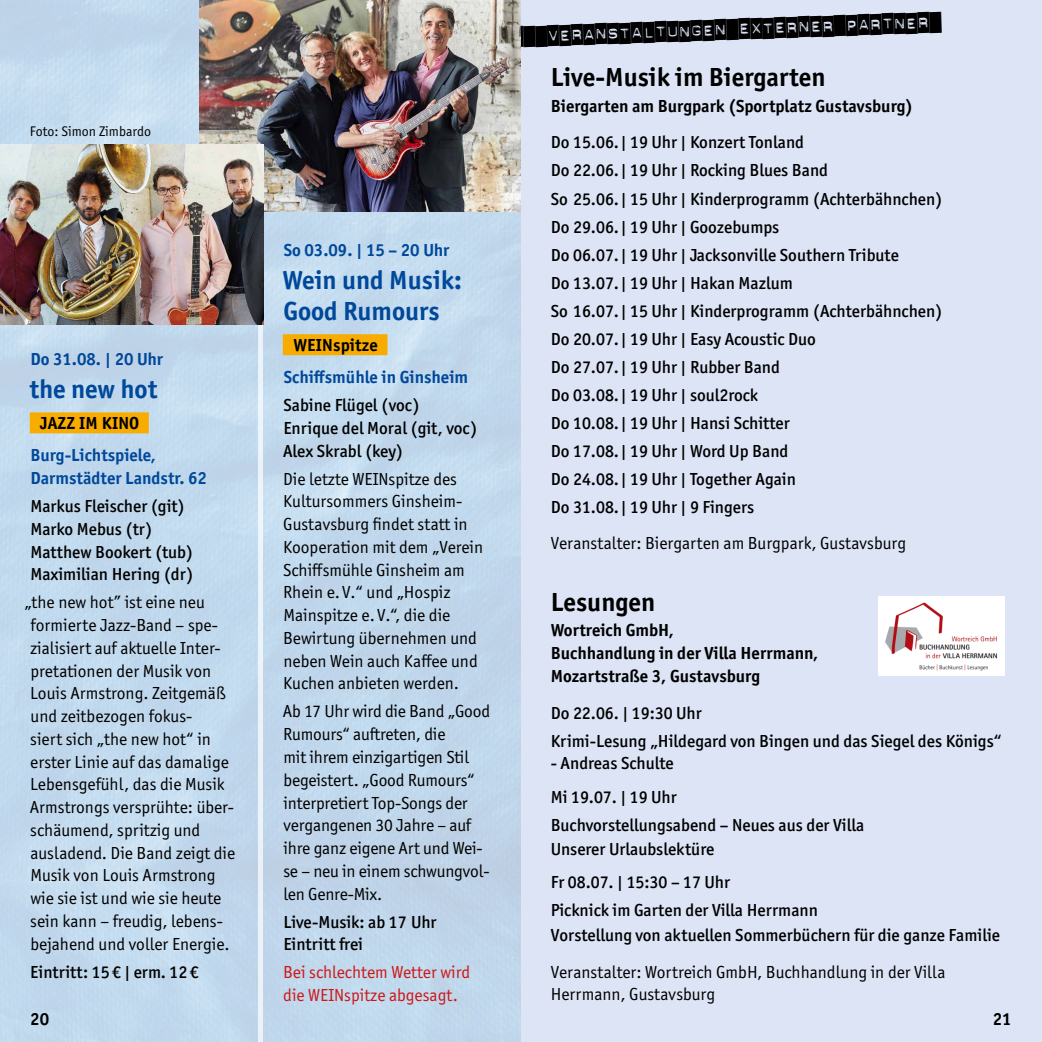
<style>
.page{position:relative;width:1042px;height:1042px;background:#fff}
.page>*{position:absolute;margin:0;border:0;box-sizing:border-box;transform-origin:0 0}
.t1{font:700 26.25px/31px "Officina Sans ITC Pro";color:#00489a}
.t2{font:700 26.25px "Officina Sans ITC Pro";color:#000}
.t3{font:21px "Dynamoe";color:#000}
.t4{font:17.5px/22.8px "Officina Sans ITC Pro";color:#000}
.t5{font:500 17.5px/28px "Officina Sans ITC Pro";color:#000}
.t6{font:700 17.5px/22.8px "Officina Sans ITC Pro";color:#000}
.t7{font:700 17.5px/22.8px "Officina Sans ITC Pro";color:#00489a}
.t8{font:17.5px/22.8px "Officina Sans ITC Pro";color:#cd1719}
.t9{font:14px "Officina Sans ITC Pro";color:#000}
</style>
<div class="page">
<div style="left:521px;top:0;width:521px;height:1042px;background:#dce4f5"></div>
<div style="left:258px;top:0;width:263px;height:1042px;background:#c1d8eb"></div>
<div style="left:0;top:0;width:262px;height:1042px;background:#c2daed"></div>
<div style="left:283px;top:334px;width:104px;height:21px;background:#f8ac00"></div>
<div style="left:30px;top:412px;width:119px;height:21px;background:#f8ac00"></div>
<img style="left:199px;top:0;width:322px;height:211px">
<img style="left:0;top:145px;width:264px;height:179px">
<img style="left:878px;top:597px;width:126px;height:78px">
<p class="t9" style="left:30px;top:123px;width:123px">Foto: Simon Zimbardo</p>
<p class="t7" style="left:30px;top:347px;width:134px">Do 31.08. | 20 Uhr</p>
<h1 class="t1" style="left:29px;top:374px;width:130px">the new hot</h1>
<p class="t6" style="left:40px;top:411px;width:101px">JAZZ IM KINO</p>
<p class="t7" style="left:30px;top:444px;width:178px">Burg-Lichtspiele,<br>Darmstädter Landstr. 62</p>
<p class="t5" style="left:30px;top:494px;width:164px;line-height:22.8px">Markus Fleischer (git)<br>Marko Mebus (tr)<br>Matthew Bookert (tub)<br>Maximilian Hering (dr)</p>
<p class="t4" style="left:30px;top:591px;width:207px;text-indent:-5px">„the new hot” ist eine neu formierte Jazz-Band – spe&shy;zialisiert auf aktuelle Inter&shy;pretationen der Musik von<br>Louis Armstrong. Zeitgemäß und zeitbezogen fokus-<br>siert sich „the new hot“ in erster Linie auf das damalige<br>Lebensgefühl, das die Musik<br>Armstrongs versprühte: über&shy;schäumend, spritzig und ausladend. Die Band zeigt die<br>Musik von Louis Armstrong wie sie ist und wie sie heute sein kann – freudig, lebens&shy;bejahend und voller Energie.</p>
<p class="t5" style="left:30px;top:957px;width:170px">Eintritt: 15€ | erm. 12€</p>
<p class="t7" style="left:284px;top:238px;width:167px">So 03.09. | 15 – 20 Uhr</p>
<h1 class="t1" style="left:282px;top:265px;width:181px">Wein und Musik:<br>Good Rumours</h1>
<p class="t6" style="left:293px;top:333px;width:86px">WEINspitze</p>
<p class="t7" style="left:284px;top:366px;width:186px">Schiffsmühle in Ginsheim</p>
<p class="t5" style="left:283px;top:394px;width:196px;line-height:22.8px">Sabine Flügel (voc)<br>Enrique del Moral (git, voc)<br>Alex Skrabl (key)</p>
<p class="t4" style="left:283px;top:467px;width:202px">Die letzte WEINspitze des<br>Kultursommers Ginsheim-<br>Gustavsburg findet statt in<br>Kooperation mit dem „Verein<br>Schiffsmühle Ginsheim am<br>Rhein e. V.“ und „Hospiz<br>Mainspitze e. V.“, die die<br>Bewirtung übernehmen und neben Wein auch Kaffee und<br>Kuchen anbieten werden.</p>
<p class="t4" style="left:283px;top:700px;width:209px">Ab 17 Uhr wird die Band „Good<br>Rumours“ auftreten, die<br>mit ihrem einzigartigen Stil begeistert. „Good Rumours“ interpretiert Top-Songs der vergangenen 30 Jahre – auf ihre ganz eigene Art und Wei&shy;se – neu in einem schwungvol&shy;len Genre-Mix.</p>
<p class="t5" style="left:283px;top:910px;width:155px;line-height:22.8px">Live-Musik: ab 17 Uhr<br>Eintritt frei</p>
<p class="t8" style="left:283px;top:961px;width:188px">Bei schlechtem Wetter wird die WEINspitze abgesagt.</p>
<p class="t3" style="left:547px;top:25px;width:384px;rotate:-2deg">Veranstaltungen externer Partner</p>
<h1 class="t2" style="left:551px;top:61px;width:276px">Live-Musik im Biergarten</h1>
<p class="t6" style="left:551px;top:94px;width:364px">Biergarten am Burgpark (Sportplatz Gustavsburg)</p>
<p class="t5" style="left:551px;top:128px;width:393px">Do 15.06.| 19 Uhr | Konzert Tonland<br>Do 22.06.| 19 Uhr | Rocking Blues Band<br>So 25.06.| 15 Uhr | Kinderprogramm (Achterbähnchen)<br>Do 29.06.| 19 Uhr | Goozebumps<br>Do 06.07.| 19 Uhr | Jacksonville Southern Tribute<br>Do 13.07.| 19 Uhr | Hakan Mazlum<br>So 16.07.| 15 Uhr | Kinderprogramm (Achterbähnchen)<br>Do 20.07.| 19 Uhr | Easy Acoustic Duo<br>Do 27.07.| 19 Uhr | Rubber Band<br>Do 03.08.| 19 Uhr | soul2rock<br>Do 10.08.| 19 Uhr | Hansi Schitter<br>Do 17.08.| 19 Uhr | Word Up Band<br>Do 24.08.| 19 Uhr | Together Again<br>Do 31.08.| 19 Uhr | 9 Fingers</p>
<p class="t4" style="left:551px;top:532px;width:357px">Veranstalter: Biergarten am Burgpark, Gustavsburg</p>
<h1 class="t2" style="left:551px;top:586px;width:106px">Lesungen</h1>
<p class="t6" style="left:551px;top:619px;width:269px">Wortreich GmbH,<br>Buchhandlung in der Villa Herrmann,<br>Mozartstraße 3, Gustavsburg</p>
<p class="t5" style="left:551px;top:698px;width:452px">Do 22.06. | 19:30 Uhr<br>Krimi-Lesung „Hildegard von Bingen und das Siegel des Königs“</p>
<p class="t5" style="left:551px;top:746px;width:127px;line-height:33.2px">- Andreas Schulte<br>Mi 19.07. | 19 Uhr</p>
<p class="t5" style="left:551px;top:812px;width:315px;line-height:24.5px">Buchvorstellungsabend – Neues aus der Villa<br>Unserer Urlaubslektüre</p>
<p class="t5" style="left:551px;top:868px;width:269px">Fr 08.07. | 15:30 – 17 Uhr<br>Picknick im Garten der Villa Herrmann</p>
<p class="t5" style="left:551px;top:921px;width:451px">Vorstellung von aktuellen Sommerbüchern für die ganze Familie</p>
<p class="t4" style="left:551px;top:960px;width:396px">Veranstalter: Wortreich GmbH, Buchhandlung in der Villa<br>Herrmann, Gustavsburg</p>
<p class="t6" style="left:30px;top:1008px;width:20px">20</p>
<p class="t6" style="left:993px;top:1007px;width:20px">21</p>
</div>
